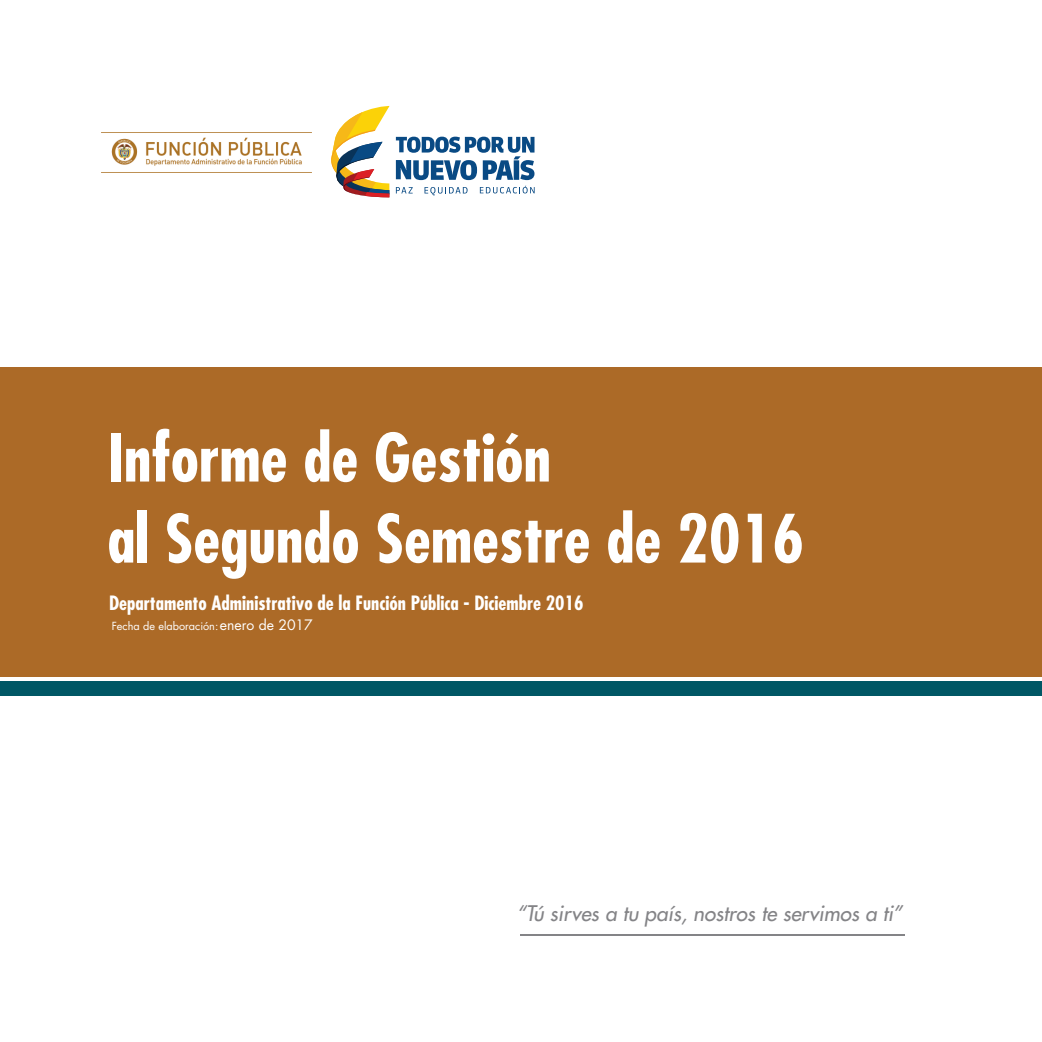
<style>
.page{position:relative;width:1042px;height:1042px;background:#fff}
.page>*{position:absolute;margin:0;border:0;box-sizing:border-box;transform-origin:0 0}
.t1{font:700 condensed 64.75px/81px "Futura Std";color:#fff}
.t2{font:italic 500 21px "Futura Std";color:#848487}
.t3{font:700 condensed 19.25px "Futura Std";color:#fff}
.t4{font:10.85px "Futura Std";color:#fff}
.s1{font-size:14px}
</style>
<div class="page">
<hr style="left:520px;top:934px;width:384px;height:2px;background:#848487">
<div style="left:0;top:367px;width:1042px;height:309px;background:#ac6a27"></div>
<div style="left:0;top:681px;width:1042px;height:14px;background:#005765"></div>
<svg style="left:331px;top:106px;width:58px;height:91px"></svg>
<svg style="left:396px;top:187px;width:17px;height:6px"></svg>
<svg style="left:424px;top:187px;width:43px;height:8px"></svg>
<svg style="left:480px;top:186px;width:54px;height:7px"></svg>
<svg style="left:396px;top:137px;width:138px;height:43px"></svg>
<img style="left:111px;top:137px;width:191px;height:29px">
<h1 class="t1" style="left:107px;top:420px;width:698px">Informe de Gestión<br>al Segundo Semestre de 2016</h1>
<p class="t3" style="left:109px;top:594px;width:476px">Departamento Administrativo de la Función Pública - Diciembre 2016</p>
<p class="t4" style="left:112px;top:621px;width:203px">Fecha de elaboración: <span class="s1">enero de 2017</span></p>
<p class="t2" style="left:516px;top:904px;width:387px">“Tú sirves a tu país, nostros te servimos a ti”</p>
</div>
